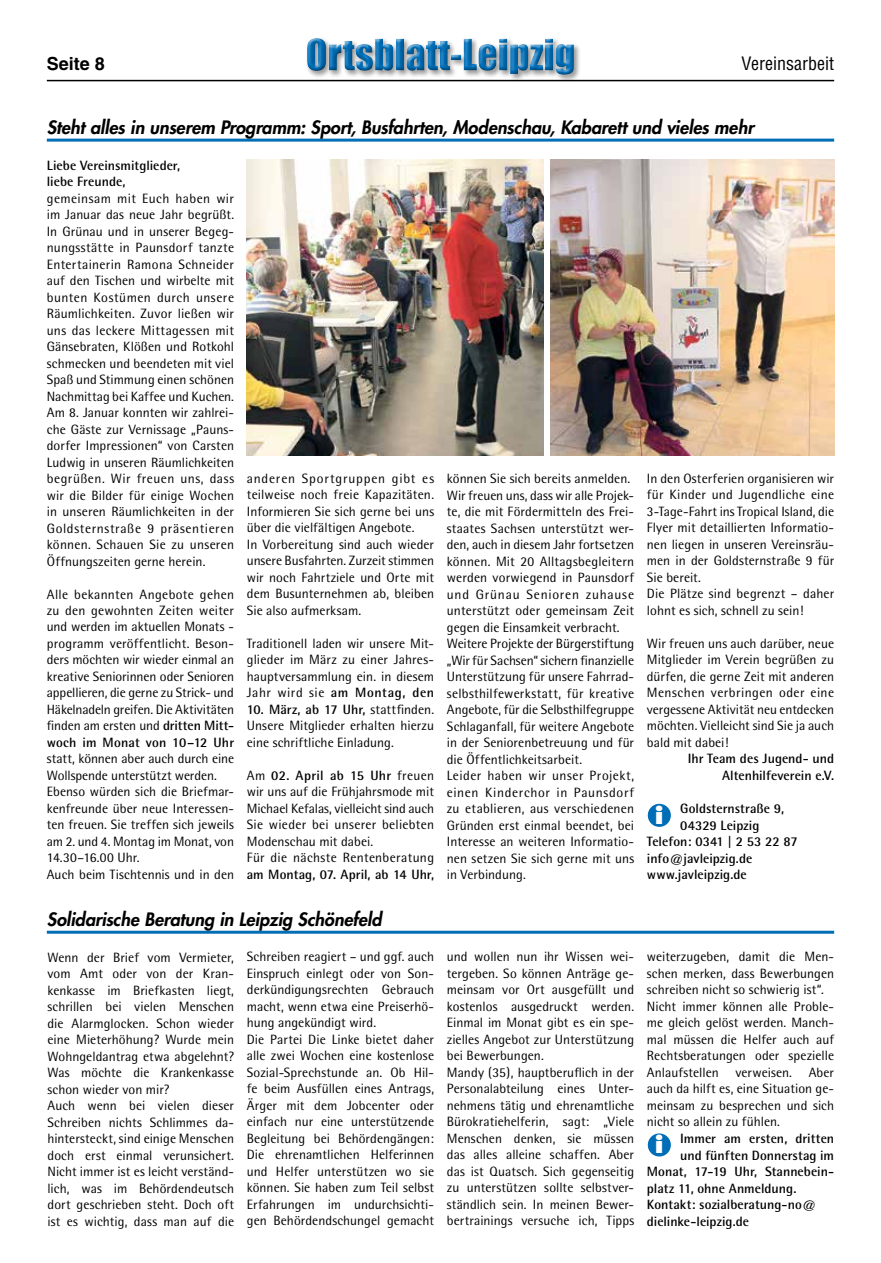
<style>
.page{position:relative;width:881px;height:1263px;background:#fff}
.page>*{position:absolute;margin:0;border:0;box-sizing:border-box;transform-origin:0 0}
.t1{font:800 22.5px "Futura";color:#fff}
.t2{font:italic 800 18px "Futura";letter-spacing:-.005em;color:#000}
.t3{font:condensed 18px "Helvetica";color:#000}
.t4{font:700 18px "Helvetica";color:#000}
.t5{font:13.5px/16.5px "Rotis Semi Sans";letter-spacing:.005em;color:#000}
.t6{font:700 13.5px/16.5px "Rotis Semi Sans";color:#000}
.s1{font-weight:700}
</style>
<div class="page">
<div style="left:305px;top:36px;width:276px;height:46px;background:#000;opacity:.4"></div>
<div style="left:305px;top:37px;width:270px;height:39px;background:#000;opacity:.5"></div>
<hr style="left:47px;top:80px;width:786px;height:1px;background:#000">
<div style="left:646px;top:803px;width:25px;height:25px;background:#006eb7;border-radius:50%"></div>
<div style="left:646px;top:802px;width:26px;height:26px;border:2px solid #fff;border-radius:50%"></div>
<hr style="left:47px;top:139px;width:786px;height:3px;background:#006eb7">
<img style="left:550px;top:159px;width:283px;height:296px">
<img style="left:247px;top:159px;width:296px;height:296px">
<div style="left:646px;top:1133px;width:25px;height:24px;background:#006eb7;border-radius:50%"></div>
<div style="left:646px;top:1132px;width:26px;height:26px;border:2px solid #fff;border-radius:50%"></div>
<hr style="left:47px;top:931px;width:786px;height:3px;background:#006eb7">
<h2 class="t4" style="left:47px;top:52px;width:60px">Seite 8</h2>
<h2 class="t3" style="left:741px;top:52px;width:94px">Vereinsarbeit</h2>
<h2 class="t2" style="left:47px;top:116px;width:708px">Steht alles in unserem Programm: Sport, Busfahrten, Modenschau, Kabarett und vieles mehr</h2>
<p class="t6" style="left:47px;top:156px;width:135px">Liebe Vereinsmitglieder, liebe Freunde,</p>
<p class="t5" style="left:47px;top:190px;width:189px;text-align:justify">gemeinsam mit Euch haben wir im Januar das neue Jahr begrüßt.<br>In Grünau und in unserer Begeg&shy;nungsstätte in Paunsdorf tanzte Entertainerin Ramona Schneider auf den Tischen und wirbelte mit bunten Kostümen durch unsere Räumlichkeiten. Zuvor ließen wir uns das leckere Mittagessen mit Gänsebraten, Klößen und Rotkohl schmecken und beendeten mit viel Spaß und Stimmung einen schönen Nachmittag bei Kaffee und Kuchen.<br>Am 8. Januar konnten wir zahlrei&shy;che Gäste zur Vernissage „Pauns&shy;dorfer Impressionen“ von Carsten Ludwig in unseren Räumlichkeiten begrüßen. Wir freuen uns, dass wir die Bilder für einige Wochen in unseren Räumlichkeiten in der Goldsternstraße 9 präsentieren können. Schauen Sie zu unseren Öffnungszeiten gerne herein.</p>
<p class="t5" style="left:47px;top:585px;width:189px;text-align:justify">Alle bekannten Angebote gehen zu den gewohnten Zeiten weiter und werden im aktuellen Monats - programm veröffentlicht. Beson&shy;ders möchten wir wieder einmal an kreative Seniorinnen oder Senioren appellieren, die gerne zu Strick- und Häkelnadeln greifen. Die Aktivitäten finden am ersten und <span class="s1">dritten Mitt&shy;woch im Monat von 10–12 Uhr</span></p>
<p class="t5" style="left:47px;top:750px;width:189px">statt, können aber auch durch eine<br>Wollspende unterstützt werden.<br>Ebenso würden sich die Briefmar&shy;kenfreunde über neue Interessen&shy;ten freuen. Sie treffen sich jeweils am 2. und 4. Montag im Monat, von<br>14.30–16.00 Uhr.<br>Auch beim Tischtennis und in den</p>
<p class="t5" style="left:247px;top:470px;width:189px">anderen Sportgruppen gibt es teilweise noch freie Kapazitäten.<br>Informieren Sie sich gerne bei uns über die vielfältigen Angebote.<br>In Vorbereitung sind auch wieder unsere Busfahrten. Zurzeit stimmen wir noch Fahrtziele und Orte mit dem Busunternehmen ab, bleiben<br>Sie also aufmerksam.</p>
<p class="t5" style="left:247px;top:635px;width:189px;text-align:justify">Traditionell laden wir unsere Mit&shy;glieder im März zu einer Jahres&shy;hauptversammlung ein. in diesem Jahr wird sie <span class="s1">am Montag, den</span></p>
<p class="t5" style="left:247px;top:701px;width:189px;text-align:justify"><span class="s1">10. März, ab 17 Uhr,</span> stattfinden.<br>Unsere Mitglieder erhalten hierzu eine schriftliche Einladung.</p>
<p class="t5" style="left:247px;top:767px;width:189px">Am <span class="s1">02. April ab 15 Uhr</span> freuen wir uns auf die Frühjahrsmode mit<br>Michael Kefalas, vielleicht sind auch<br>Sie wieder bei unserer beliebten<br>Modenschau mit dabei.<br>Für die nächste Rentenberatung</p>
<p class="t6" style="left:247px;top:866px;width:189px">am Montag, 07. April, ab 14 Uhr,</p>
<h2 class="t2" style="left:47px;top:908px;width:336px">Solidarische Beratung in Leipzig Schönefeld</h2>
<p class="t5" style="left:446px;top:470px;width:189px">können Sie sich bereits anmelden.<br>Wir freuen uns, dass wir alle Projek&shy;te, die mit Fördermitteln des Frei&shy;staates Sachsen unterstützt wer&shy;den, auch in diesem Jahr fortsetzen können. Mit 20 Alltagsbegleitern werden vorwiegend in Paunsdorf und Grünau Senioren zuhause unterstützt oder gemeinsam Zeit gegen die Einsamkeit verbracht.<br>Weitere Projekte der Bürgerstiftung „Wir für Sachsen“ sichern finanzielle Unterstützung für unsere Fahrrad&shy;selbsthilfewerkstatt, für kreative Angebote, für die Selbsthilfegruppe Schlaganfall, für weitere Angebote in der Seniorenbetreuung und für die Öffentlichkeitsarbeit.<br>Leider haben wir unser Projekt, einen Kinderchor in Paunsdorf zu etablieren, aus verschiedenen Gründen erst einmal beendet, bei Interesse an weiteren Informatio&shy;nen setzen Sie sich gerne mit uns in Verbindung.</p>
<p class="t5" style="left:646px;top:470px;width:189px">In den Osterferien organisieren wir für Kinder und Jugendliche eine<br>3-Tage-Fahrt ins Tropical Island, die<br>Flyer mit detaillierten Informatio&shy;nen liegen in unseren Vereinsräu&shy;men in der Goldsternstraße 9 für<br>Sie bereit.<br>Die Plätze sind begrenzt – daher lohnt es sich, schnell zu sein!</p>
<p class="t5" style="left:646px;top:635px;width:189px;text-align:justify">Wir freuen uns auch darüber, neue Mitglieder im Verein begrüßen zu dürfen, die gerne Zeit mit anderen Menschen verbringen oder eine vergessene Aktivität neu entdecken möchten. Vielleicht sind Sie ja auch bald mit dabei!</p>
<p class="t6" style="left:687px;top:750px;width:148px;text-align:right">Ihr Team des Jugend- und<br>Altenhilfeverein e.V.</p>
<h1 class="t1" style="left:654px;top:801px;width:10px">i</h1>
<p class="t6" style="left:680px;top:800px;width:105px">Goldsternstraße 9,</p>
<p class="t6" style="left:680px;top:816px;width:81px">04329 Leipzig</p>
<p class="t6" style="left:646px;top:833px;width:152px">Telefon: 0341 | 2 53 22 87</p>
<p class="t6" style="left:646px;top:849px;width:107px">info@javleipzig.de</p>
<p class="t6" style="left:646px;top:866px;width:101px">www.javleipzig.de</p>
<p class="t5" style="left:47px;top:948px;width:188px">Wenn der Brief vom Vermieter, vom Amt oder von der Kran&shy;kenkasse im Briefkasten liegt, schrillen bei vielen Menschen die Alarmglocken. Schon wieder eine Mieterhöhung? Wurde mein<br>Wohngeldantrag etwa abgelehnt?<br>Was möchte die Krankenkasse schon wieder von mir?<br>Auch wenn bei vielen dieser<br>Schreiben nichts Schlimmes da&shy;hintersteckt, sind einige Menschen doch erst einmal verunsichert.<br>Nicht immer ist es leicht verständ&shy;lich, was im Behördendeutsch dort geschrieben steht. Doch oft ist es wichtig, dass man auf die</p>
<p class="t5" style="left:247px;top:948px;width:189px">Schreiben reagiert – und ggf. auch<br>Einspruch einlegt oder von Son&shy;derkündigungsrechten Gebrauch macht, wenn etwa eine Preiserhö&shy;hung angekündigt wird.<br>Die Partei Die Linke bietet daher alle zwei Wochen eine kostenlose<br>Sozial-Sprechstunde an. Ob Hil&shy;fe beim Ausfüllen eines Antrags,<br>Ärger mit dem Jobcenter oder einfach nur eine unterstützende<br>Begleitung bei Behördengängen:<br>Die ehrenamtlichen Helferinnen und Helfer unterstützen wo sie können. Sie haben zum Teil selbst<br>Erfahrungen im undurchsichti&shy;gen Behördendschungel gemacht</p>
<p class="t5" style="left:446px;top:948px;width:189px">und wollen nun ihr Wissen wei&shy;tergeben. So können Anträge ge&shy;meinsam vor Ort ausgefüllt und kostenlos ausgedruckt werden.<br>Einmal im Monat gibt es ein spe&shy;zielles Angebot zur Unterstützung bei Bewerbungen.<br>Mandy (35), hauptberuflich in der<br>Personalabteilung eines Unter&shy;nehmens tätig und ehrenamtliche<br>Bürokratiehelferin, sagt: „Viele<br>Menschen denken, sie müssen das alles alleine schaffen. Aber das ist Quatsch. Sich gegenseitig zu unterstützen sollte selbstver&shy;ständlich sein. In meinen Bewer&shy;bertrainings versuche ich, Tipps</p>
<p class="t5" style="left:646px;top:948px;width:189px">weiterzugeben, damit die Men&shy;schen merken, dass Bewerbungen schreiben nicht so schwierig ist“.<br>Nicht immer können alle Proble&shy;me gleich gelöst werden. Manch&shy;mal müssen die Helfer auch auf<br>Rechtsberatungen oder spezielle<br>Anlaufstellen verweisen. Aber auch da hilft es, eine Situation ge&shy;meinsam zu besprechen und sich nicht so allein zu fühlen.</p>
<h1 class="t1" style="left:654px;top:1131px;width:10px">i</h1>
<p class="t6" style="left:680px;top:1130px;width:155px">Immer am ersten, dritten</p>
<p class="t6" style="left:680px;top:1146px;width:155px">und fünften Donnerstag im</p>
<p class="t6" style="left:646px;top:1163px;width:189px">Monat, 17-19 Uhr, Stannebein-</p>
<p class="t6" style="left:646px;top:1179px;width:151px">platz 11, ohne Anmeldung.</p>
<p class="t6" style="left:646px;top:1196px;width:170px">Kontakt: sozialberatung-no@</p>
<p class="t6" style="left:646px;top:1212px;width:104px">dielinke-leipzig.de</p>
</div>
